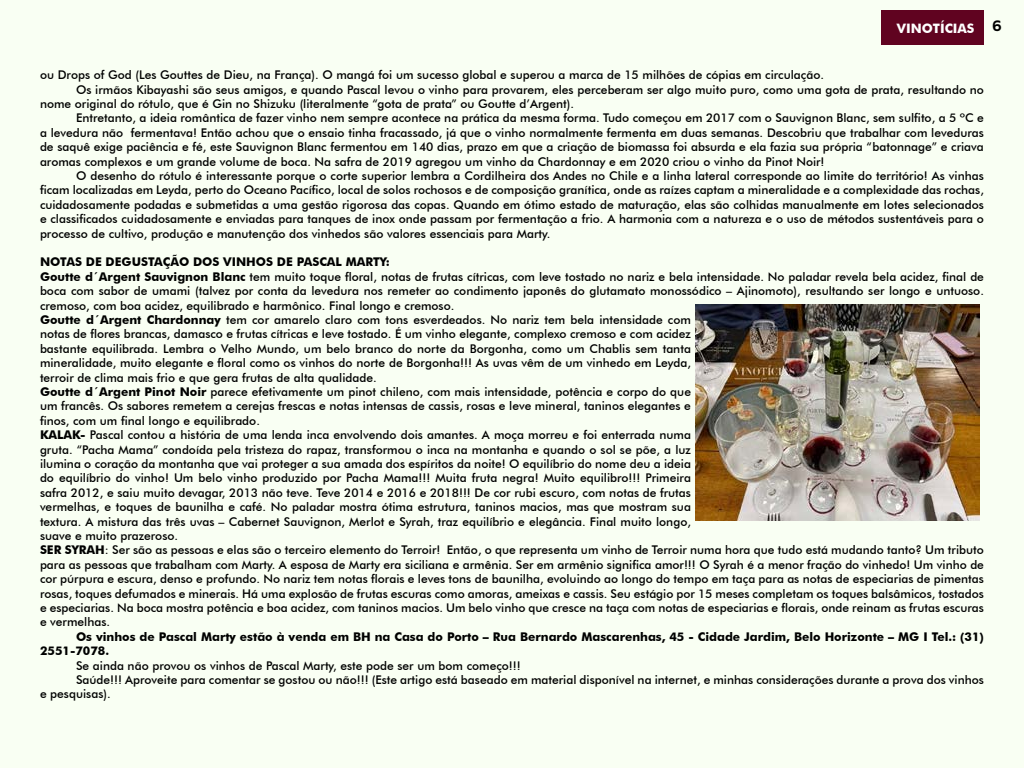
<style>
.page{position:relative;width:1024px;height:768px;background:#f9fff3}
.page>*{position:absolute;margin:0;border:0;box-sizing:border-box;transform-origin:0 0}
.t1{font:700 13px "Futura BT";color:#fff}
.t2{font:500 12px/14.4px "Futura BT";color:#000}
.t3{font:700 12px/14.4px "Futura BT";color:#000}
.s1{font-weight:700}
</style>
<div class="page">
<div style="left:882px;top:10px;width:102px;height:34px;background:#600320"></div>
<img style="left:695px;top:304px;width:284px;height:217px">
<p class="t1" style="left:897px;top:21px;width:106px">VINOTÍCIAS <sup>6</sup></p>
<p class="t2" style="left:40px;top:68px;width:786px">ou Drops of God (Les Gouttes de Dieu, na França). O mangá foi um sucesso global e superou a marca de 15 milhões de cópias em circulação.</p>
<p class="t2" style="left:76px;top:82px;width:910px">Os irmãos Kibayashi são seus amigos, e quando Pascal levou o vinho para provarem, eles perceberam ser algo muito puro, como uma gota de prata, resultando no</p>
<p class="t2" style="left:40px;top:96px;width:536px">nome original do rótulo, que é Gin no Shizuku (literalmente “gota de prata” ou Goutte d’Argent).</p>
<p class="t2" style="left:76px;top:111px;width:909px">Entretanto, a ideia romântica de fazer vinho nem sempre acontece na prática da mesma forma. Tudo começou em 2017 com o Sauvignon Blanc, sem sulfito, a 5 ºC e</p>
<p class="t2" style="left:40px;top:125px;width:946px">a levedura não fermentava! Então achou que o ensaio tinha fracassado, já que o vinho normalmente fermenta em duas semanas. Descobriu que trabalhar com leveduras</p>
<p class="t2" style="left:40px;top:140px;width:945px">de saquê exige paciência e fé, este Sauvignon Blanc fermentou em 140 dias, prazo em que a criação de biomassa foi absurda e ela fazia sua própria “batonnage” e criava</p>
<p class="t2" style="left:40px;top:154px;width:786px">aromas complexos e um grande volume de boca. Na safra de 2019 agregou um vinho da Chardonnay e em 2020 criou o vinho da Pinot Noir!</p>
<p class="t2" style="left:76px;top:168px;width:909px">O desenho do rótulo é interessante porque o corte superior lembra a Cordilheira dos Andes no Chile e a linha lateral corresponde ao limite do território! As vinhas</p>
<p class="t2" style="left:40px;top:183px;width:946px">ficam localizadas em Leyda, perto do Oceano Pacífico, local de solos rochosos e de composição granítica, onde as raízes captam a mineralidade e a complexidade das rochas,</p>
<p class="t2" style="left:40px;top:197px;width:945px">cuidadosamente podadas e submetidas a uma gestão rigorosa das copas. Quando em ótimo estado de maturação, elas são colhidas manualmente em lotes selecionados</p>
<p class="t2" style="left:40px;top:212px;width:945px">e classificados cuidadosamente e enviadas para tanques de inox onde passam por fermentação a frio. A harmonia com a natureza e o uso de métodos sustentáveis para o</p>
<p class="t2" style="left:40px;top:226px;width:512px">processo de cultivo, produção e manutenção dos vinhedos são valores essenciais para Marty.</p>
<p class="t2" style="left:40px;top:255px;width:946px"><span class="s1">NOTAS DE DEGUSTAÇÃO DOS VINHOS DE PASCAL MARTY:<br>Goutte d´Argent Sauvignon Blanc</span> tem muito toque floral, notas de frutas cítricas, com leve tostado no nariz e bela intensidade. No paladar revela bela acidez, final de boca com sabor de umami (talvez por conta da levedura nos remeter ao condimento japonês do glutamato monossódico – Ajinomoto), resultando ser longo e untuoso. cremoso, com boa acidez, equilibrado e harmônico. Final longo e cremoso.<br><span class="s1">Goutte d´Argent Chardonnay</span> tem cor amarelo claro com tons esverdeados. No nariz tem bela intensidade com<br>notas de flores brancas, damasco e frutas cítricas e leve tostado. É um vinho elegante, complexo cremoso e com acidez<br>bastante equilibrada. Lembra o Velho Mundo, um belo branco do norte da Borgonha, como um Chablis sem tanta<br>mineralidade, muito elegante e floral como os vinhos do norte de Borgonha!!! As uvas vêm de um vinhedo em Leyda,<br>terroir de clima mais frio e que gera frutas de alta qualidade.<br><span class="s1">Goutte d´Argent Pinot Noir</span> parece efetivamente um pinot chileno, com mais intensidade, potência e corpo do que<br>um francês. Os sabores remetem a cerejas frescas e notas intensas de cassis, rosas e leve mineral, taninos elegantes e<br>finos, com um final longo e equilibrado.<br><span class="s1">KALAK-</span> Pascal contou a história de uma lenda inca envolvendo dois amantes. A moça morreu e foi enterrada numa<br>gruta. “Pacha Mama” condoída pela tristeza do rapaz, transformou o inca na montanha e quando o sol se põe, a luz<br>ilumina o coração da montanha que vai proteger a sua amada dos espíritos da noite! O equilíbrio do nome deu a ideia<br>do equilíbrio do vinho! Um belo vinho produzido por Pacha Mama!!! Muita fruta negra! Muito equilibro!!! Primeira<br>safra 2012, e saiu muito devagar, 2013 não teve. Teve 2014 e 2016 e 2018!!! De cor rubi escuro, com notas de frutas<br>vermelhas, e toques de baunilha e café. No paladar mostra ótima estrutura, taninos macios, mas que mostram sua<br>textura. A mistura das três uvas – Cabernet Sauvignon, Merlot e Syrah, traz equilíbrio e elegância. Final muito longo,<br>suave e muito prazeroso.<br><span class="s1">SER SYRAH</span>: Ser são as pessoas e elas são o terceiro elemento do Terroir! Então, o que representa um vinho de Terroir numa hora que tudo está mudando tanto? Um tributo para as pessoas que trabalham com Marty. A esposa de Marty era siciliana e armênia. Ser em armênio significa amor!!! O Syrah é a menor fração do vinhedo! Um vinho de cor púrpura e escura, denso e profundo. No nariz tem notas florais e leves tons de baunilha, evoluindo ao longo do tempo em taça para as notas de especiarias de pimentas rosas, toques defumados e minerais. Há uma explosão de frutas escuras como amoras, ameixas e cassis. Seu estágio por 15 meses completam os toques balsâmicos, tostados e especiarias. Na boca mostra potência e boa acidez, com taninos macios. Um belo vinho que cresce na taça com notas de especiarias e florais, onde reinam as frutas escuras e vermelhas.</p>
<p class="t3" style="left:40px;top:629px;width:945px;text-indent:36px">Os vinhos de Pascal Marty estão à venda em BH na Casa do Porto – Rua Bernardo Mascarenhas, 45 - Cidade Jardim, Belo Horizonte – MG I Tel.: (31)<br>2551-7078.</p>
<p class="t2" style="left:76px;top:658px;width:446px">Se ainda não provou os vinhos de Pascal Marty, este pode ser um bom começo!!!</p>
<p class="t2" style="left:76px;top:672px;width:910px">Saúde!!! Aproveite para comentar se gostou ou não!!! (Este artigo está baseado em material disponível na internet, e minhas considerações durante a prova dos vinhos</p>
<p class="t2" style="left:40px;top:687px;width:72px">e pesquisas).</p>
</div>
